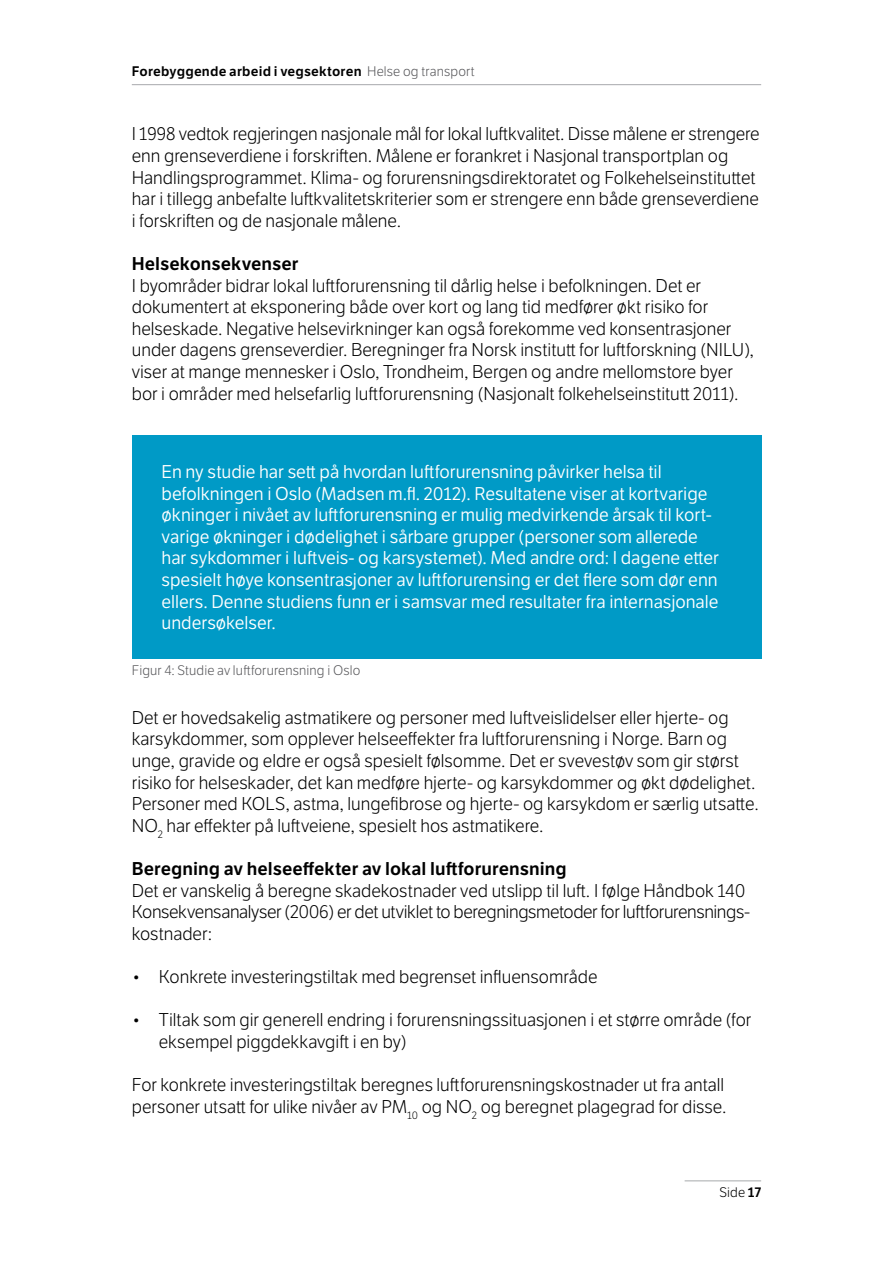
<style>
.page{position:relative;width:893px;height:1263px;background:#fff}
.page>*{position:absolute;margin:0;border:0;box-sizing:border-box;transform-origin:0 0}
.Brødtekst_-_1{font:300 18px/21.6px "LFT Etica";color:#000}
.t1{font:18px/21.6px "LFT Etica";color:#fff}
.Overskrift_-_3{font:600 18px "LFT Etica";letter-spacing:.005em;color:#000}
.t2{font:600 13.5px "LFT Etica";letter-spacing:.015em;color:#000}
.Bildetekst_-_1{font:300 13.5px "LFT Etica";letter-spacing:.01em;color:#58585b}
.t3{font:300 13.5px "LFT Etica";color:#000}
.s1{font-weight:300;color:#58585b}
.s2{font-weight:600}
</style>
<div class="page">
<hr style="left:132px;top:84px;width:629px;height:1px;background:#a7a9ac">
<hr style="left:685px;top:1180px;width:76px;height:1px;background:#a7a9ac">
<div style="left:132px;top:435px;width:629px;height:224px;background:#009ac6"></div>
<p class="t2" style="left:132px;top:63px;width:344px">Forebyggende arbeid i vegsektoren <span class="s1">Helse og transport</span></p>
<p class="Brødtekst_-_1" style="left:132px;top:124px;width:629px">I 1998 vedtok regjeringen nasjonale mål for lokal luftkvalitet. Disse målene er strengere enn grenseverdiene i forskriften. Målene er forankret i Nasjonal transportplan og Handlingsprogrammet. Klima- og forurensningsdirektoratet og Folkehelseinstituttet har i tillegg anbefalte luftkvalitetskriterier som er strengere enn både grenseverdiene i forskriften og de nasjonale målene.</p>
<p class="Overskrift_-_3" style="left:132px;top:253px;width:168px">Helsekonsekvenser</p>
<p class="Brødtekst_-_1" style="left:132px;top:275px;width:624px">I byområder bidrar lokal luftforurensning til dårlig helse i befolkningen. Det er dokumentert at eksponering både over kort og lang tid medfører økt risiko for helseskade. Negative helsevirkninger kan også forekomme ved konsentrasjoner under dagens grenseverdier. Beregninger fra Norsk institutt for luftforskning (NILU), viser at mange mennesker i Oslo, Trondheim, Bergen og andre mellomstore byer bor i områder med helsefarlig luftforurensning (Nasjonalt folkehelseinstitutt 2011).</p>
<p class="t1" style="left:162px;top:461px;width:559px">En ny studie har sett på hvordan luftforurensning påvirker helsa til befolkningen i Oslo (Madsen m.fl. 2012). Resultatene viser at kortvarige økninger i nivået av luftforurensning er mulig medvirkende årsak til kort&shy;varige økninger i dødelighet i sårbare grupper (personer som allerede har sykdommer i luftveis- og karsystemet). Med andre ord: I dagene etter spesielt høye konsentrasjoner av luftforurensing er det flere som dør enn ellers. Denne studiens funn er i samsvar med resultater fra internasjonale undersøkelser.</p>
<p class="Bildetekst_-_1" style="left:132px;top:663px;width:230px">Figur 4: Studie av luftforurensning i Oslo</p>
<p class="Brødtekst_-_1" style="left:132px;top:707px;width:628px">Det er hovedsakelig astmatikere og personer med luftveislidelser eller hjerte- og karsykdommer, som opplever helseeffekter fra luftforurensning i Norge. Barn og unge, gravide og eldre er også spesielt følsomme. Det er svevestøv som gir størst risiko for helseskader, det kan medføre hjerte- og karsykdommer og økt dødelighet.<br>Personer med KOLS, astma, lungefibrose og hjerte- og karsykdom er særlig utsatte.<br>NO<sub>2</sub> har effekter på luftveiene, spesielt hos astmatikere.</p>
<p class="Overskrift_-_3" style="left:132px;top:858px;width:437px">Beregning av helseeffekter av lokal luftforurensning</p>
<p class="Brødtekst_-_1" style="left:132px;top:880px;width:620px">Det er vanskelig å beregne skadekostnader ved utslipp til luft. I følge Håndbok 140<br>Konsekvensanalyser (2006) er det utviklet to beregningsmetoder for luftforurensnings&shy;kostnader:</p>
<p class="Brødtekst_-_1" style="left:132px;top:966px;width:467px">• Konkrete investeringstiltak med begrenset influensområde</p>
<p class="Brødtekst_-_1" style="left:159px;top:1009px;width:594px;text-indent:-27px">• Tiltak som gir generell endring i forurensningssituasjonen i et større område (for eksempel piggdekkavgift i en by)</p>
<p class="Brødtekst_-_1" style="left:132px;top:1074px;width:596px">For konkrete investeringstiltak beregnes luftforurensningskostnader ut fra antall personer utsatt for ulike nivåer av PM<sub>10</sub> og NO<sub>2</sub> og beregnet plagegrad for disse.</p>
<p class="t3" style="left:719px;top:1184px;width:43px">Side <span class="s2">17</span></p>
</div>
